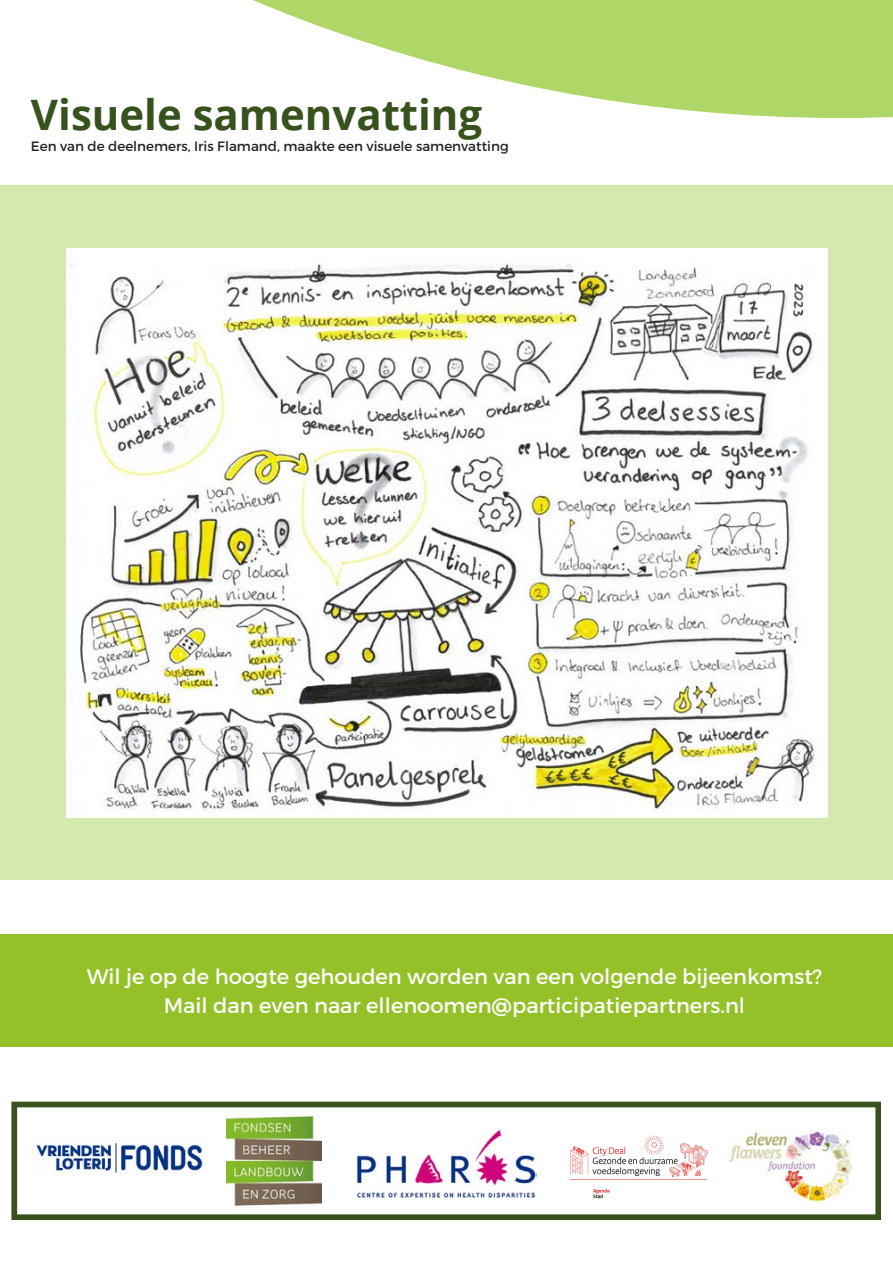
<style>
.page{position:relative;width:893px;height:1264px;background:#fff}
.page>*{position:absolute;margin:0;border:0;box-sizing:border-box;transform-origin:0 0}
.t1{font:700 42px "Open Sans";color:#37521c}
.t2{font:21px/29.2px "Montserrat";color:#fff;text-align:center}
.t3{font:13.5px "Montserrat";color:#222}
</style>
<div class="page">
<svg style="left:0;top:0;width:892px;height:186px"></svg>
<div style="left:0;top:186px;width:892px;height:694px;background:#d3e9ad"></div>
<img style="left:66px;top:248px;width:761px;height:569px">
<svg style="left:11px;top:1101px;width:870px;height:118px"></svg>
<div style="left:552px;top:1120px;width:129px;height:59px;background:#fff"></div>
<img style="left:561px;top:1128px;width:155px;height:75px">
<img style="left:227px;top:1113px;width:94px;height:95px">
<img style="left:356px;top:1128px;width:180px;height:69px">
<div style="left:52px;top:1120px;width:145px;height:58px;background:#fff"></div>
<img style="left:31px;top:1138px;width:176px;height:38px">
<img style="left:723px;top:1128px;width:147px;height:75px">
<div style="left:0;top:933px;width:892px;height:113px;background:#94c128"></div>
<h1 class="t1" style="left:31px;top:85px;width:452px">Visuele samenvatting</h1>
<p class="t3" style="left:31px;top:137px;width:479px">Een van de deelnemers, Iris Flamand, maakte een visuele samenvatting</p>
<p class="t2" style="left:87px;top:960px;width:737px">Wil je op de hoogte gehouden worden van een volgende bijeenkomst?<br>Mail dan even naar ellenoomen@participatiepartners.nl</p>
</div>
